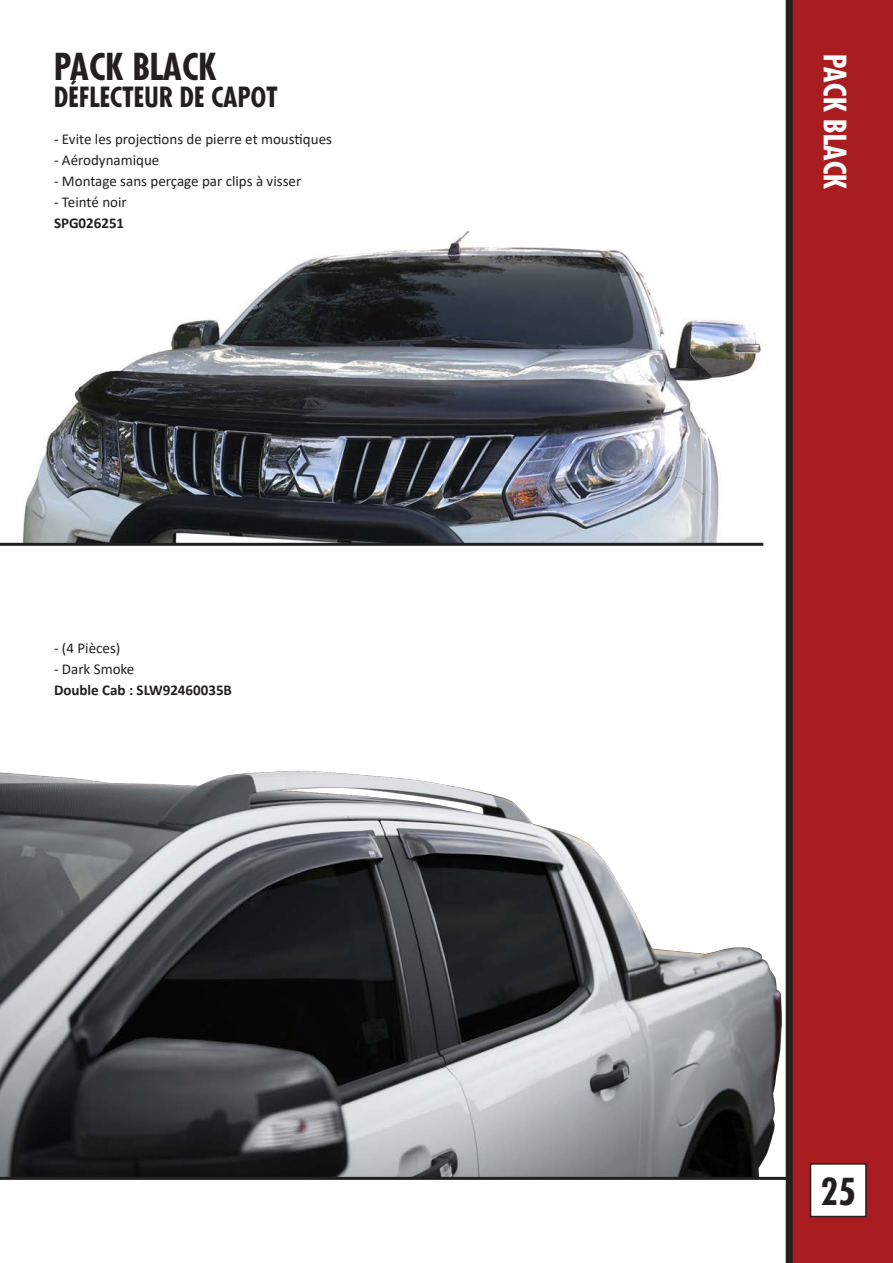
<style>
.page{position:relative;width:893px;height:1263px;background:#fff}
.page>*{position:absolute;margin:0;border:0;box-sizing:border-box;transform-origin:0 0}
.t1{font:700 condensed 36px "Futura";color:#231f20}
.t2{font:700 condensed 30px "Futura";color:#fff}
.t3{font:700 condensed 27px "Futura";color:#231f20}
.t4{font:15px "Calibri";color:#231f20}
.t5{font:700 15px "Calibri";color:#231f20}
</style>
<div class="page">
<img style="left:0;top:695px;width:786px;height:482px">
<img style="left:22px;top:157px;width:764px;height:387px">
<div style="left:786px;top:0;width:107px;height:1263px;background:#a91d21"></div>
<div style="left:787px;top:0;width:6px;height:1263px;background:#231f20"></div>
<hr style="left:0;top:543px;width:763px;height:3px;background:#231f20">
<hr style="left:0;top:1177px;width:787px;height:3px;background:#231f20">
<div style="left:810px;top:1164px;width:56px;height:52px;background:#fff"></div>
<div style="left:810px;top:1163px;width:57px;height:54px;border:2px solid #231f20"></div>
<p class="t1" style="left:54px;top:44px;width:164px">PACK BLACK</p>
<p class="t3" style="left:54px;top:80px;width:225px">DÉFLECTEUR DE CAPOT</p>
<p class="t4" style="left:54px;top:129px;width:279px">- Evite les projections de pierre et moustiques</p>
<p class="t4" style="left:54px;top:150px;width:107px">- Aérodynamique</p>
<p class="t4" style="left:54px;top:171px;width:249px">- Montage sans perçage par clips à visser</p>
<p class="t4" style="left:54px;top:192px;width:74px">- Teinté noir</p>
<p class="t5" style="left:54px;top:213px;width:72px">SPG026251</p>
<p class="t4" style="left:54px;top:638px;width:68px">- (4 Pièces)</p>
<p class="t4" style="left:54px;top:659px;width:82px">- Dark Smoke</p>
<p class="t5" style="left:54px;top:680px;width:180px">Double Cab : SLW92460035B</p>
<p class="t2" style="left:854px;top:54px;width:137px;rotate:90deg">PACK BLACK</p>
<p class="t1" style="left:821px;top:1168px;width:37px">25</p>
</div>
